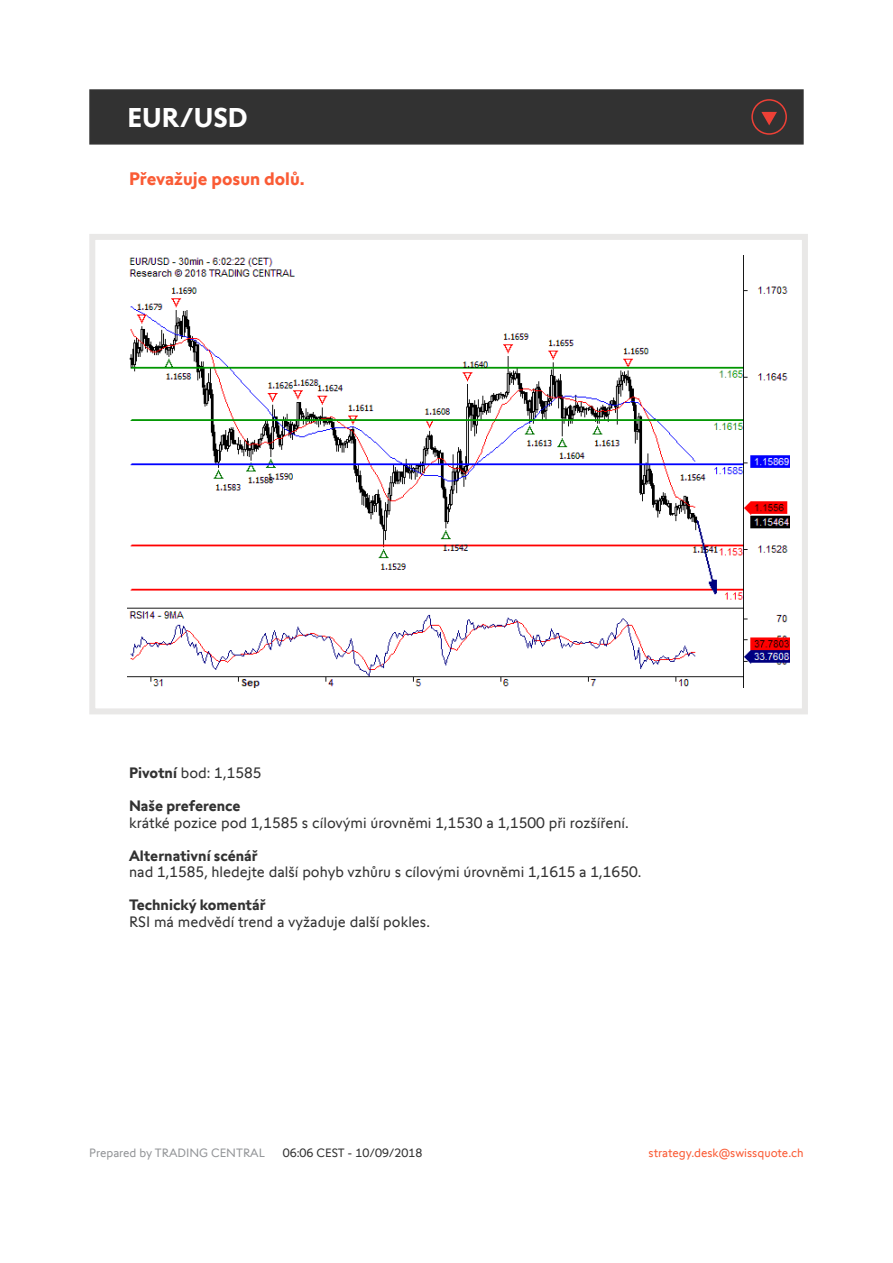
<style>
.page{position:relative;width:893px;height:1263px;background:#fff}
.page>*{position:absolute;margin:0;border:0;box-sizing:border-box;transform-origin:0 0}
.t1{font:700 27px "Swissquote CT";color:#fff}
.t2{font:700 18px "Swissquote CT";color:#fa5b35}
.t3{font:15px "Swissquote CT";color:#323232}
.t4{font:700 15px "Swissquote CT";color:#323232}
.t5{font:12px "Swissquote CT";color:#fa5b35}
.t6{font:12px "Swissquote CT";color:#939598}
.t7{font:12px "Swissquote CT";color:#323232}
.s1{font-weight:700}
</style>
<div class="page">
<div style="left:89px;top:234px;width:719px;height:480px;border:6px solid #e9e8e7"></div>
<div style="left:89px;top:89px;width:715px;height:56px;background:#323232;border:2px solid #323232"></div>
<img style="left:128px;top:255px;width:661px;height:432px">
<svg style="left:751px;top:99px;width:36px;height:36px"></svg>
<h1 class="t1" style="left:128px;top:101px;width:122px">EUR/USD</h1>
<p class="t2" style="left:129px;top:168px;width:177px">Převažuje posun dolů.</p>
<p class="t3" style="left:129px;top:764px;width:134px"><span class="s1">Pivotní</span> bod: 1,1585</p>
<p class="t4" style="left:129px;top:797px;width:113px">Naše preference</p>
<p class="t3" style="left:129px;top:814px;width:501px">krátké pozice pod 1,1585 s cílovými úrovněmi 1,1530 a 1,1500 při rozšíření.</p>
<p class="t4" style="left:129px;top:846px;width:130px">Alternativní scénář</p>
<p class="t3" style="left:129px;top:863px;width:514px">nad 1,1585, hledejte další pohyb vzhůru s cílovými úrovněmi 1,1615 a 1,1650.</p>
<p class="t4" style="left:129px;top:896px;width:138px">Technický komentář</p>
<p class="t3" style="left:129px;top:913px;width:302px">RSI má medvědí trend a vyžaduje další pokles.</p>
<p class="t6" style="left:89px;top:1145px;width:177px">Prepared by TRADING CENTRAL</p>
<p class="t7" style="left:283px;top:1145px;width:141px">06:06 CEST - 10/09/2018</p>
<p class="t5" style="left:649px;top:1145px;width:157px">strategy.desk@swissquote.ch</p>
</div>
